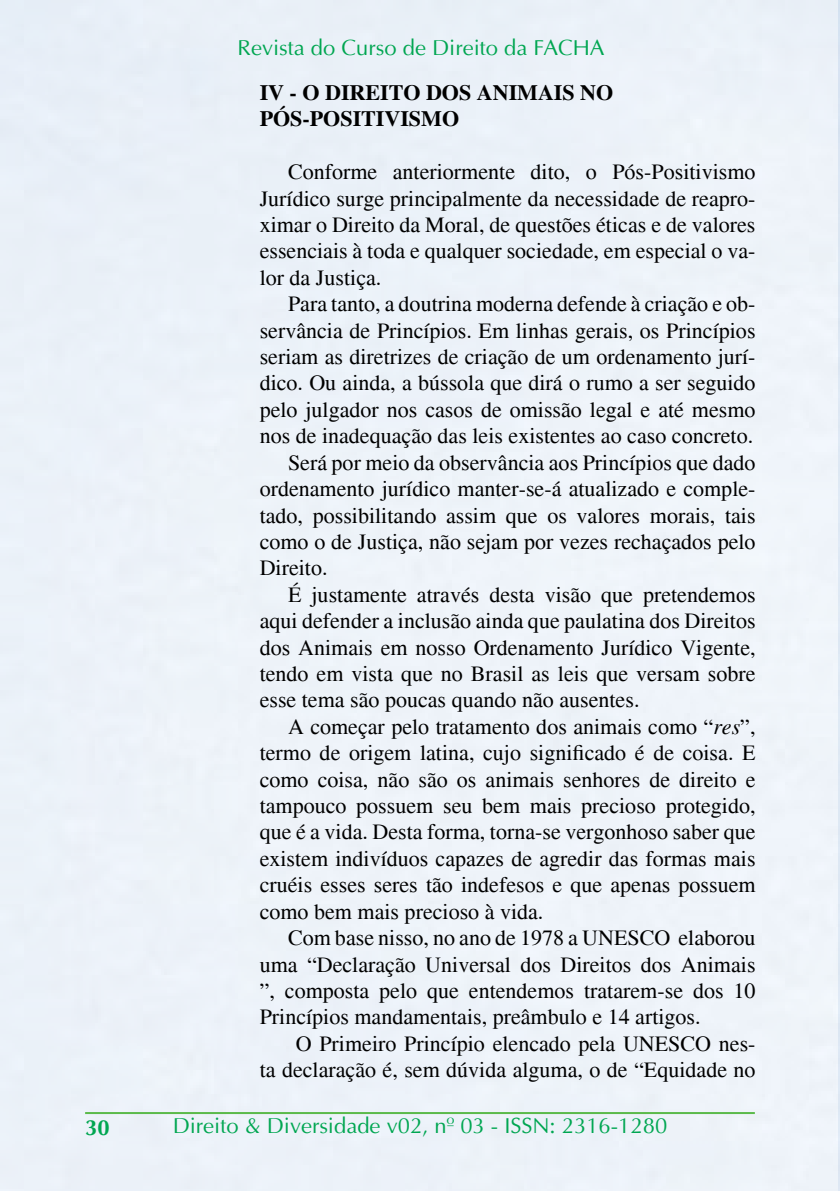
<style>
.page{position:relative;width:840px;height:1191px;background:#fff}
.page>*{position:absolute;margin:0;border:0;box-sizing:border-box;transform-origin:0 0}
.t1{font:22px/26.4px "Times";color:#000;text-align:justify}
.t2{font:22px "Ottawa Plain";color:#00a651}
.t3{font:700 22px/26.4px "Times";color:#000}
.t4{font:700 22px "Ottawa";color:#00a651}
.s1{font-style:italic}
</style>
<div class="page">
<div style="left:0;top:0;width:839px;height:1191px;background:#edf2f9"></div>
<hr style="left:85px;top:1112px;width:669px;height:2px;background:#5bba4a">
<p class="t2" style="left:237px;top:35px;width:368px">Revista do Curso de Direito da FACHA</p>
<p class="t3" style="left:259px;top:80px;width:355px">IV - O DIREITO DOS ANIMAIS NO<br>PÓS-POSITIVISMO</p>
<p class="t1" style="left:259px;top:159px;width:497px;text-indent:28px">Conforme anteriormente dito, o Pós-Positivismo Jurídico surge principalmente da necessidade de reapro&shy;ximar o Direito da Moral, de questões éticas e de valores essenciais à toda e qualquer sociedade, em especial o va&shy;lor da Justiça.</p>
<p class="t1" style="left:288px;top:291px;width:468px">Para tanto, a doutrina moderna defende à criação e ob-</p>
<p class="t1" style="left:259px;top:317px;width:497px">servância de Princípios. Em linhas gerais, os Princípios</p>
<p class="t1" style="left:259px;top:344px;width:497px">seriam as diretrizes de criação de um ordenamento jurí-</p>
<p class="t1" style="left:259px;top:370px;width:497px">dico. Ou ainda, a bússola que dirá o rumo a ser seguido</p>
<p class="t1" style="left:259px;top:396px;width:497px">pelo julgador nos casos de omissão legal e até mesmo</p>
<p class="t1" style="left:259px;top:423px;width:495px">nos de inadequação das leis existentes ao caso concreto.</p>
<p class="t1" style="left:288px;top:449px;width:469px">Será por meio da observância aos Princípios que dado</p>
<p class="t1" style="left:259px;top:476px;width:497px">ordenamento jurídico manter-se-á atualizado e comple-</p>
<p class="t1" style="left:259px;top:502px;width:497px">tado, possibilitando assim que os valores morais, tais</p>
<p class="t1" style="left:259px;top:528px;width:497px">como o de Justiça, não sejam por vezes rechaçados pelo</p>
<p class="t1" style="left:259px;top:555px;width:69px">Direito.</p>
<p class="t1" style="left:288px;top:581px;width:469px">É justamente através desta visão que pretendemos</p>
<p class="t1" style="left:259px;top:608px;width:497px">aqui defender a inclusão ainda que paulatina dos Direitos</p>
<p class="t1" style="left:259px;top:634px;width:497px">dos Animais em nosso Ordenamento Jurídico Vigente,</p>
<p class="t1" style="left:259px;top:660px;width:497px">tendo em vista que no Brasil as leis que versam sobre</p>
<p class="t1" style="left:259px;top:687px;width:381px">esse tema são poucas quando não ausentes.</p>
<p class="t1" style="left:288px;top:713px;width:469px">A começar pelo tratamento dos animais como “<span class="s1">res</span>”,</p>
<p class="t1" style="left:259px;top:740px;width:497px">termo de origem latina, cujo significado é de coisa. E</p>
<p class="t1" style="left:259px;top:766px;width:497px">como coisa, não são os animais senhores de direito e</p>
<p class="t1" style="left:259px;top:792px;width:497px">tampouco possuem seu bem mais precioso protegido,</p>
<p class="t1" style="left:259px;top:819px;width:497px">que é a vida. Desta forma, torna-se vergonhoso saber que</p>
<p class="t1" style="left:259px;top:845px;width:497px">existem indivíduos capazes de agredir das formas mais</p>
<p class="t1" style="left:259px;top:872px;width:497px">cruéis esses seres tão indefesos e que apenas possuem</p>
<p class="t1" style="left:259px;top:898px;width:285px">como bem mais precioso à vida.</p>
<p class="t1" style="left:288px;top:924px;width:469px">Com base nisso, no ano de 1978 a UNESCO elaborou</p>
<p class="t1" style="left:259px;top:951px;width:497px">uma “Declaração Universal dos Direitos dos Animais</p>
<p class="t1" style="left:259px;top:977px;width:497px">”, composta pelo que entendemos tratarem-se dos 10</p>
<p class="t1" style="left:259px;top:1004px;width:442px">Princípios mandamentais, preâmbulo e 14 artigos.</p>
<p class="t1" style="left:295px;top:1030px;width:461px">O Primeiro Princípio elencado pela UNESCO nes-</p>
<p class="t1" style="left:259px;top:1056px;width:497px">ta declaração é, sem dúvida alguma, o de “Equidade no</p>
<p class="t4" style="left:85px;top:1114px;width:26px">30</p>
<p class="t2" style="left:173px;top:1113px;width:496px">Direito &amp; Diversidade v02, nº 03 - ISSN: 2316-1280</p>
</div>
